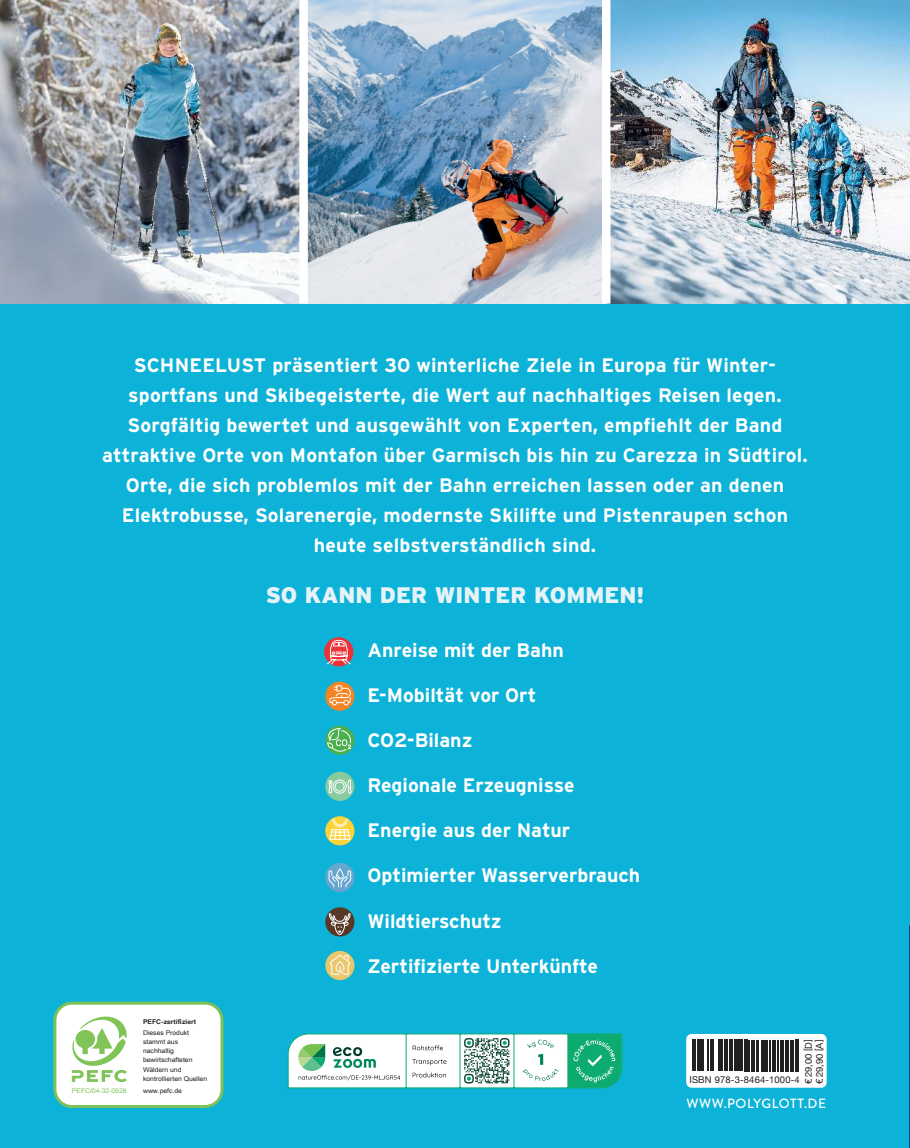
<style>
.page{position:relative;width:910px;height:1148px;background:#0cb2d7}
.page>*{position:absolute;margin:0;border:0;box-sizing:border-box;transform-origin:0 0}
.t1{font:900 22.5px "Interstate";color:#e5f3f9}
.t2{font:700 19.5px/30px "Interstate";letter-spacing:.01em;color:#fff;text-align:center}
.t3{font:500 13.35px "Brandon Grotesque";letter-spacing:.04em;color:#fff}
.t4{font:9.45px/10.8px "Helvetica Neue";letter-spacing:.015em;color:#221f1f}
.t5{font:6.6px/9.1px "Arial Unicode MS";letter-spacing:-.005em;color:#221f1f;scale:1.05 1}
.t6{font:700 6.6px "Arial Unicode MS";letter-spacing:-.005em;color:#221f1f;scale:1.05 1}
.t7{font:6.6px "Arial Unicode MS";letter-spacing:-.005em;color:#80c458;scale:1.05 1}
</style>
<div class="page">
<img style="left:610px;top:0;width:300px;height:304px">
<hr style="left:909px;top:926px;width:1px;height:222px;background:#203f99">
<svg style="left:686px;top:1034px;width:141px;height:54px;background:#dddedf"></svg>
<hr style="left:693px;top:1040px;width:1px;height:31px;background:#221f1f">
<hr style="left:695px;top:1040px;width:1px;height:31px;background:#221f1f">
<hr style="left:697px;top:1040px;width:3px;height:31px;background:#221f1f">
<hr style="left:701px;top:1040px;width:3px;height:31px;background:#221f1f">
<hr style="left:707px;top:1040px;width:1px;height:31px;background:#221f1f">
<hr style="left:710px;top:1040px;width:2px;height:31px;background:#221f1f">
<hr style="left:713px;top:1040px;width:1px;height:31px;background:#221f1f">
<hr style="left:718px;top:1040px;width:1px;height:31px;background:#221f1f">
<hr style="left:721px;top:1040px;width:2px;height:31px;background:#221f1f">
<hr style="left:724px;top:1040px;width:3px;height:31px;background:#221f1f">
<hr style="left:729px;top:1040px;width:4px;height:31px;background:#221f1f">
<hr style="left:734px;top:1040px;width:1px;height:31px;background:#221f1f">
<hr style="left:736px;top:1040px;width:1px;height:31px;background:#221f1f">
<div style="left:738px;top:1040px;width:5px;height:31px;background:#221f1f"></div>
<hr style="left:744px;top:1040px;width:1px;height:31px;background:#221f1f">
<hr style="left:746px;top:1040px;width:1px;height:31px;background:#221f1f">
<hr style="left:749px;top:1040px;width:1px;height:31px;background:#221f1f">
<hr style="left:751px;top:1040px;width:3px;height:31px;background:#221f1f">
<hr style="left:756px;top:1040px;width:3px;height:31px;background:#221f1f">
<hr style="left:761px;top:1040px;width:2px;height:31px;background:#221f1f">
<hr style="left:764px;top:1040px;width:4px;height:31px;background:#221f1f">
<hr style="left:770px;top:1040px;width:1px;height:31px;background:#221f1f">
<hr style="left:772px;top:1040px;width:3px;height:31px;background:#221f1f">
<hr style="left:778px;top:1040px;width:1px;height:31px;background:#221f1f">
<hr style="left:780px;top:1040px;width:3px;height:31px;background:#221f1f">
<hr style="left:785px;top:1040px;width:2px;height:31px;background:#221f1f">
<hr style="left:788px;top:1040px;width:1px;height:31px;background:#221f1f">
<hr style="left:790px;top:1040px;width:3px;height:31px;background:#221f1f">
<hr style="left:796px;top:1040px;width:1px;height:31px;background:#221f1f">
<hr style="left:798px;top:1040px;width:1px;height:31px;background:#221f1f">
<img style="left:0;top:0;width:299px;height:304px">
<img style="left:308px;top:0;width:294px;height:304px">
<div style="left:299px;top:0;width:9px;height:304px;background:#fff"></div>
<div style="left:602px;top:0;width:8px;height:304px;background:#fff"></div>
<svg style="left:324px;top:637px;width:29px;height:29px"></svg>
<svg style="left:326px;top:639px;width:26px;height:26px"></svg>
<div style="left:325px;top:682px;width:29px;height:29px;background:#f48525;border-radius:50%"></div>
<svg style="left:329px;top:685px;width:22px;height:21px"></svg>
<svg style="left:325px;top:726px;width:29px;height:29px"></svg>
<svg style="left:327px;top:727px;width:24px;height:25px"></svg>
<div style="left:325px;top:772px;width:29px;height:29px;background:#8aca9f;border-radius:50%"></div>
<svg style="left:328px;top:779px;width:24px;height:15px"></svg>
<div style="left:325px;top:863px;width:29px;height:29px;background:#66a6ce;border-radius:50%"></div>
<svg style="left:328px;top:869px;width:24px;height:19px"></svg>
<div style="left:325px;top:907px;width:29px;height:29px;background:#583727;border-radius:50%"></div>
<svg style="left:328px;top:907px;width:23px;height:28px"></svg>
<div style="left:325px;top:951px;width:29px;height:29px;background:#e9c76c;border-radius:50%"></div>
<svg style="left:330px;top:954px;width:20px;height:21px"></svg>
<div style="left:325px;top:816px;width:29px;height:29px;background:#fcd43a;border-radius:50%"></div>
<svg style="left:329px;top:819px;width:22px;height:21px"></svg>
<div style="left:55px;top:1003px;width:167px;height:103px;background:#fff;border-radius:17px"></div>
<div style="left:53px;top:1002px;width:170px;height:106px;border:3px solid #7cc258;border-radius:17px"></div>
<svg style="left:71px;top:1016px;width:56px;height:67px"></svg>
<svg style="left:288px;top:1034px;width:334px;height:54px;background:#b7ddcf"></svg>
<p class="t2" style="left:102px;top:352px;width:707px">SCHNEELUST präsentiert 30 winterliche Ziele in Europa für Winter&shy;sportfans und Skibegeisterte, die Wert auf nachhaltiges Reisen legen.<br>Sorgfältig bewertet und ausgewählt von Experten, empfiehlt der Band attraktive Orte von Montafon über Garmisch bis hin zu Carezza in Südtirol.<br>Orte, die sich problemlos mit der Bahn erreichen lassen oder an denen Elektrobusse, Solarenergie, modernste Skilifte und Pistenraupen schon heute selbstverständlich sind.</p>
<p class="t1" style="left:266px;top:582px;width:380px">SO KANN DER WINTER KOMMEN!</p>
<p class="t2" style="left:368px;top:637px;width:198px">Anreise mit der Bahn</p>
<p class="t2" style="left:368px;top:682px;width:170px">E-Mobiltät vor Ort</p>
<p class="t2" style="left:368px;top:727px;width:106px">CO2-Bilanz</p>
<p class="t2" style="left:368px;top:772px;width:209px">Regionale Erzeugnisse</p>
<p class="t2" style="left:368px;top:817px;width:204px">Energie aus der Natur</p>
<p class="t2" style="left:368px;top:862px;width:274px">Optimierter Wasserverbrauch</p>
<p class="t2" style="left:368px;top:907px;width:136px">Wildtierschutz</p>
<p class="t2" style="left:368px;top:952px;width:232px">Zertifizierte Unterkünfte</p>
<p class="t7" style="left:72px;top:1086px;width:54px">PEFC/04-32-0928</p>
<p class="t6" style="left:143px;top:1016px;width:52px">PEFC-zertifiziert</p>
<p class="t5" style="left:143px;top:1028px;width:63px">Dieses Produkt stammt aus nachhaltig bewirtschafteten<br>Wäldern und kontrollierten Quellen</p>
<p class="t5" style="left:143px;top:1086px;width:38px">www.pefc.de</p>
<p class="t4" style="left:804px;top:1084px;width:46px;rotate:-90deg">€ 29,00 [D] € 29,90 [A]</p>
<p class="t4" style="left:689px;top:1075px;width:112px">ISBN 978-3-8464-1000-4</p>
<p class="t3" style="left:686px;top:1095px;width:141px">WWW.POLYGLOTT.DE</p>
</div>
